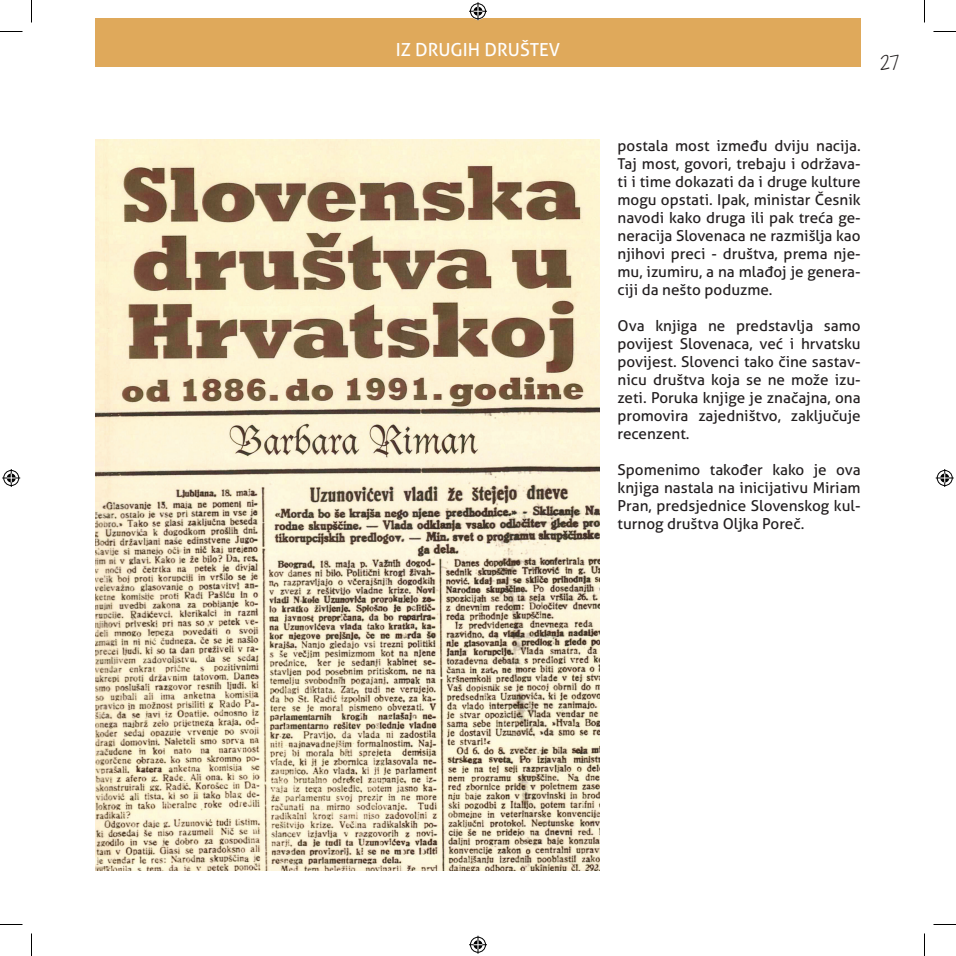
<style>
.page{position:relative;width:956px;height:956px;background:#fff}
.page>*{position:absolute;margin:0;border:0;box-sizing:border-box;transform-origin:0 0}
.t1{font:18px "Aller";color:#fff}
.t2{font:18px "KG When Oceans Rise";color:#231f20}
.t3{font:15px/18px "Aller";color:#231f20;text-align:justify}
</style>
<div class="page">
<div style="left:95px;top:19px;width:766px;height:48px;background:#dfa95b"></div>
<img style="left:95px;top:140px;width:505px;height:730px">
<svg style="left:0;top:31px;width:22px;height:1px"></svg>
<svg style="left:933px;top:31px;width:23px;height:1px"></svg>
<svg style="left:0;top:924px;width:22px;height:1px"></svg>
<svg style="left:933px;top:924px;width:23px;height:1px"></svg>
<svg style="left:31px;top:0;width:1px;height:23px"></svg>
<svg style="left:31px;top:933px;width:1px;height:23px"></svg>
<svg style="left:924px;top:0;width:1px;height:23px"></svg>
<svg style="left:924px;top:933px;width:1px;height:23px"></svg>
<svg style="left:469px;top:2px;width:18px;height:18px"></svg>
<svg style="left:469px;top:936px;width:18px;height:18px"></svg>
<svg style="left:2px;top:469px;width:18px;height:18px"></svg>
<svg style="left:936px;top:469px;width:18px;height:18px"></svg>
<p class="t1" style="left:396px;top:38px;width:166px">IZ DRUGIH DRUŠTEV</p>
<p class="t2" style="left:881px;top:53px;width:20px">27</p>
<p class="t3" style="left:618px;top:137px;width:245px">postala most između dviju nacija.<br>Taj most, govori, trebaju i održava&shy;ti i time dokazati da i druge kulture mogu opstati. Ipak, ministar Česnik navodi kako druga ili pak treća ge&shy;neracija Slovenaca ne razmišlja kao njihovi preci - društva, prema nje&shy;mu, izumiru, a na mlađoj je genera&shy;ciji da nešto poduzme.</p>
<p class="t3" style="left:618px;top:317px;width:245px">Ova knjiga ne predstavlja samo povijest Slovenaca, već i hrvatsku povijest. Slovenci tako čine sastav&shy;nicu društva koja se ne može izu&shy;zeti. Poruka knjige je značajna, ona promovira zajedništvo, zaključuje recenzent.</p>
<p class="t3" style="left:618px;top:461px;width:245px">Spomenimo također kako je ova knjiga nastala na inicijativu Miriam Pran, predsjednice Slovenskog kul&shy;turnog društva Oljka Poreč.</p>
</div>
